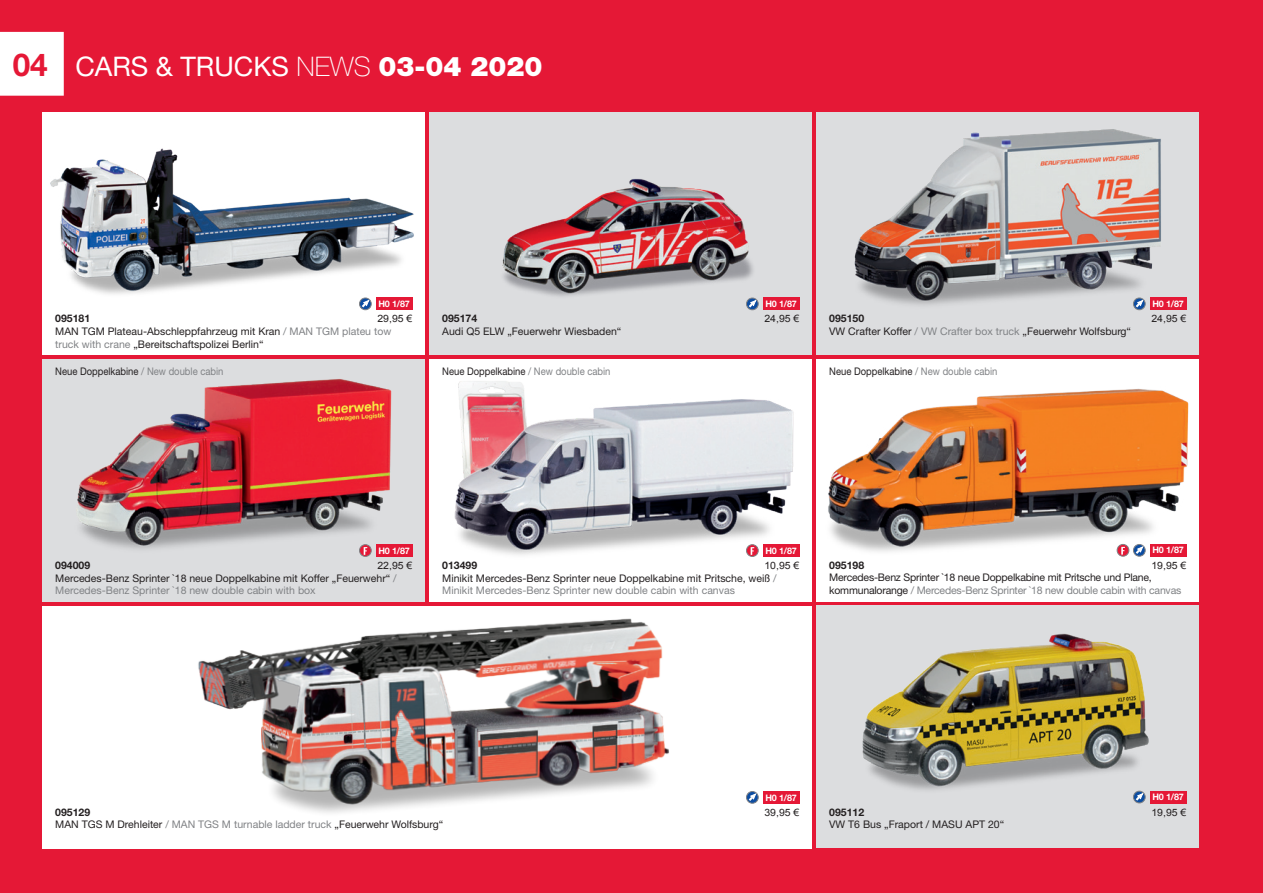
<style>
.page{position:relative;width:1263px;height:893px;background:#e51836}
.page>*{position:absolute;margin:0;border:0;box-sizing:border-box;transform-origin:0 0}
.t1{font:27px "Helvetica Neue";color:#fff}
.t2{font:10.5px/12.6px "Helvetica Neue";color:#231f20}
.t3{font:10.5px/12.6px "Helvetica Neue";letter-spacing:-.02em;color:#231f20}
.t4{font:10.5px "Helvetica Neue";color:#231f20;scale:.9 1}
.t5{font:700 10.5px "Helvetica Neue";color:#231f20}
.t6{font:10.05px "Arial";color:#231f20;scale:1.04 1}
.t7{font:700 9px "Helvetica Neue";letter-spacing:-.02em;color:#fff}
.s1{font-weight:700;font-size:31.5px;color:#e51836}
.s2{font-weight:100}
.s3{font-weight:900}
.s4{color:#808285}
</style>
<div class="page">
<div style="left:0;top:32px;width:64px;height:64px;background:#fff"></div>
<div style="left:816px;top:359px;width:383px;height:242px;background:#fff"></div>
<div style="left:816px;top:606px;width:383px;height:242px;background:#dcdddf"></div>
<img style="left:862px;top:633px;width:316px;height:171px">
<div style="left:1133px;top:791px;width:12px;height:12px;border:1px solid #808285;border-radius:50%"></div>
<svg style="left:1133px;top:793px;width:10px;height:10px"></svg>
<div style="left:1149px;top:791px;width:37px;height:12px;background:#e51836"></div>
<div style="left:43px;top:359px;width:382px;height:243px;background:#dcdddf"></div>
<div style="left:43px;top:113px;width:382px;height:242px;background:#fff"></div>
<div style="left:429px;top:359px;width:383px;height:243px;background:#fff"></div>
<img style="left:77px;top:379px;width:336px;height:178px">
<img style="left:50px;top:148px;width:364px;height:163px">
<div style="left:359px;top:298px;width:12px;height:12px;border:1px solid #808285;border-radius:50%"></div>
<svg style="left:359px;top:300px;width:10px;height:10px"></svg>
<div style="left:376px;top:544px;width:36px;height:12px;background:#e51836"></div>
<div style="left:376px;top:298px;width:36px;height:12px;background:#e51836"></div>
<div style="left:43px;top:606px;width:769px;height:242px;background:#fff"></div>
<div style="left:816px;top:113px;width:383px;height:242px;background:#dcdddf"></div>
<div style="left:429px;top:113px;width:383px;height:242px;background:#dcdddf"></div>
<img style="left:198px;top:618px;width:583px;height:195px">
<img style="left:854px;top:129px;width:333px;height:182px">
<img style="left:502px;top:178px;width:269px;height:131px">
<div style="left:746px;top:791px;width:12px;height:12px;border:1px solid #808285;border-radius:50%"></div>
<svg style="left:746px;top:793px;width:10px;height:10px"></svg>
<div style="left:1133px;top:298px;width:12px;height:12px;border:1px solid #808285;border-radius:50%"></div>
<svg style="left:1133px;top:300px;width:10px;height:10px"></svg>
<div style="left:746px;top:298px;width:12px;height:12px;border:1px solid #808285;border-radius:50%"></div>
<svg style="left:746px;top:300px;width:10px;height:10px"></svg>
<div style="left:763px;top:791px;width:36px;height:12px;background:#e51836"></div>
<div style="left:1149px;top:298px;width:37px;height:12px;background:#e51836"></div>
<div style="left:763px;top:298px;width:36px;height:12px;background:#e51836"></div>
<svg style="left:359px;top:545px;width:12px;height:11px"></svg>
<div style="left:359px;top:544px;width:12px;height:13px;border:1px solid #808285;border-radius:50%"></div>
<svg style="left:364px;top:547px;width:3px;height:8px"></svg>
<img style="left:454px;top:381px;width:346px;height:176px">
<img style="left:828px;top:388px;width:361px;height:169px">
<h1 class="t1" style="left:13px;top:50px;width:531px"><span class="s1">04</span> CARS &amp; TRUCKS <span class="s2">NEWS</span> <span class="s3">03-04 2020</span></h1>
<p class="t7" style="left:378px;top:298px;width:33px">H0 1/87</p>
<p class="t7" style="left:765px;top:298px;width:33px">H0 1/87</p>
<p class="t7" style="left:1152px;top:298px;width:33px">H0 1/87</p>
<p class="t5" style="left:55px;top:312px;width:37px">095181</p>
<p class="t6" style="left:377px;top:312px;width:35px">29,95 €</p>
<p class="t2" style="left:55px;top:325px;width:338px">MAN TGM Plateau-Abschleppfahrzeug mit Kran <span class="s4">/ MAN TGM plateu tow truck with crane</span> „Bereitschaftspolizei Berlin“</p>
<p class="t5" style="left:442px;top:312px;width:37px">095174</p>
<p class="t6" style="left:764px;top:312px;width:35px">24,95 €</p>
<p class="t2" style="left:442px;top:325px;width:181px">Audi Q5 ELW „Feuerwehr Wiesbaden“</p>
<p class="t5" style="left:829px;top:312px;width:37px">095150</p>
<p class="t6" style="left:1151px;top:312px;width:35px">24,95 €</p>
<p class="t2" style="left:829px;top:325px;width:303px">VW Crafter Koffer <span class="s4">/ VW Crafter box truck</span> „Feuerwehr Wolfsburg“</p>
<p class="t4" style="left:55px;top:365px;width:188px">Neue Doppelkabine <span class="s4">/ New double cabin</span></p>
<p class="t4" style="left:442px;top:365px;width:188px">Neue Doppelkabine <span class="s4">/ New double cabin</span></p>
<p class="t4" style="left:829px;top:365px;width:188px">Neue Doppelkabine <span class="s4">/ New double cabin</span></p>
<p class="t7" style="left:378px;top:545px;width:33px">H0 1/87</p>
<p class="t7" style="left:765px;top:545px;width:33px">H0 1/87</p>
<p class="t7" style="left:1152px;top:545px;width:33px">H0 1/87</p>
<p class="t5" style="left:55px;top:559px;width:37px">094009</p>
<p class="t6" style="left:377px;top:559px;width:35px">22,95 €</p>
<p class="t2" style="left:55px;top:571px;width:343px">Mercedes-Benz Sprinter `18 neue Doppelkabine mit Koffer „Feuerwehr“ <span class="s4">/<br>Mercedes-Benz Sprinter `18 new double cabin with box</span></p>
<p class="t5" style="left:442px;top:559px;width:37px">013499</p>
<p class="t6" style="left:764px;top:559px;width:35px">10,95 €</p>
<p class="t2" style="left:442px;top:571px;width:336px">Minikit Mercedes-Benz Sprinter neue Doppelkabine mit Pritsche, weiß <span class="s4">/<br>Minikit Mercedes-Benz Sprinter new double cabin with canvas</span></p>
<p class="t5" style="left:829px;top:559px;width:37px">095198</p>
<p class="t6" style="left:1151px;top:559px;width:35px">19,95 €</p>
<p class="t3" style="left:829px;top:571px;width:354px">Mercedes-Benz Sprinter `18 neue Doppelkabine mit Pritsche und Plane, kommunalorange <span class="s4">/ Mercedes-Benz Sprinter `18 new double cabin with canvas</span></p>
<p class="t7" style="left:765px;top:792px;width:33px">H0 1/87</p>
<p class="t5" style="left:55px;top:806px;width:37px">095129</p>
<p class="t6" style="left:764px;top:806px;width:35px">39,95 €</p>
<p class="t2" style="left:55px;top:818px;width:389px">MAN TGS M Drehleiter <span class="s4">/ MAN TGS M turnable ladder truck</span> „Feuerwehr Wolfsburg“</p>
<p class="t7" style="left:1152px;top:791px;width:33px">H0 1/87</p>
<p class="t5" style="left:829px;top:805px;width:37px">095112</p>
<p class="t6" style="left:1151px;top:805px;width:35px">19,95 €</p>
<p class="t2" style="left:829px;top:818px;width:177px">VW T6 Bus „Fraport / MASU APT 20“</p>
</div>
